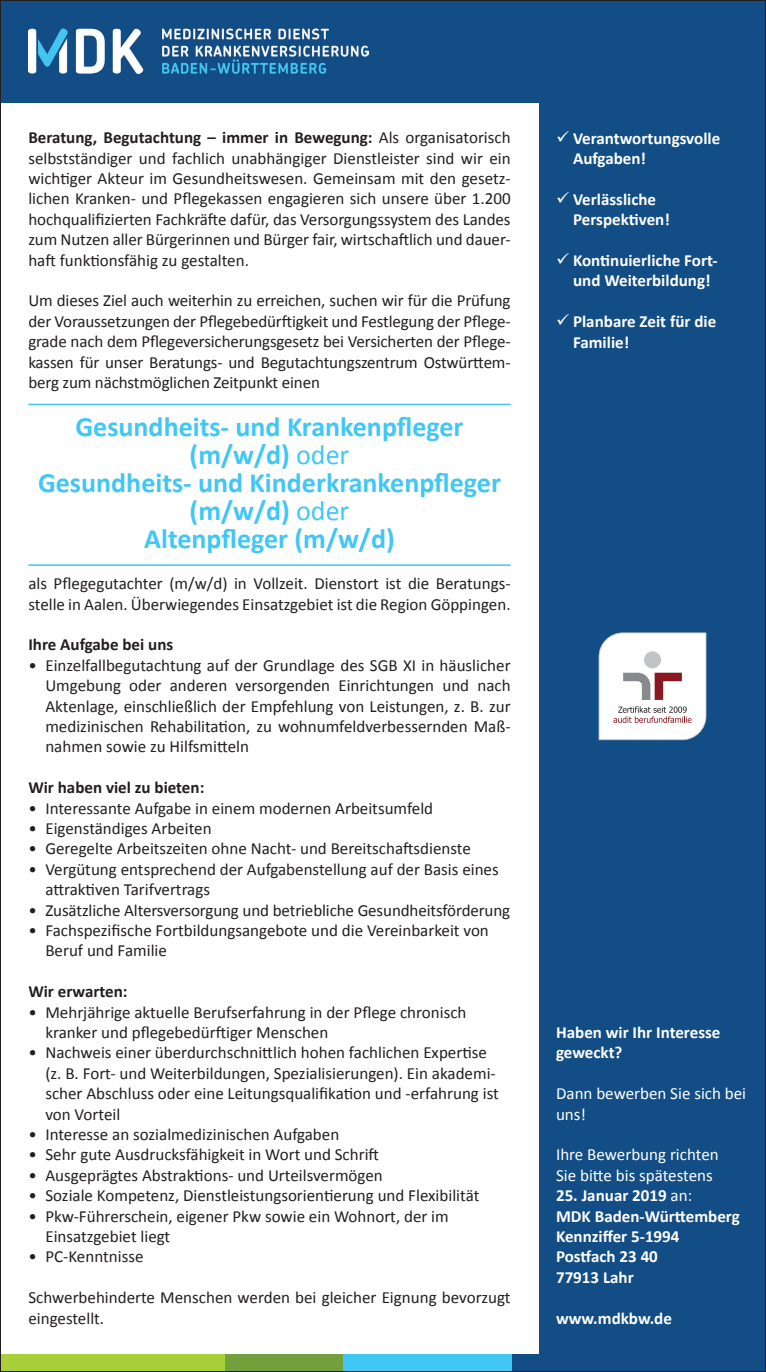
<style>
.page{position:relative;width:766px;height:1372px;background:#fff}
.page>*{position:absolute;margin:0;border:0;box-sizing:border-box;transform-origin:0 0}
.t1{font:700 28px/28px "Calibri";color:#40c7f4;text-align:center}
.t2{font:17px/20.4px "Calibri";color:#231f20}
.t3{font:700 17px/20.4px "Calibri";color:#fff}
.t4{font:17px/20.4px "Calibri";color:#fff}
.t5{font:700 17px "Calibri";color:#231f20}
.s1{font-weight:700}
.s2{font-weight:400}
</style>
<div class="page">
<div style="left:0;top:0;width:765px;height:102px;background:#124d85"></div>
<div style="left:539px;top:0;width:226px;height:1372px;background:#124d85"></div>
<img style="left:28px;top:28px;width:340px;height:46px">
<div style="left:0;top:1355px;width:225px;height:17px;background:#a9cf3a"></div>
<div style="left:225px;top:1355px;width:118px;height:17px;background:#72a03d"></div>
<div style="left:343px;top:1355px;width:192px;height:17px;background:#40c7f4"></div>
<div style="left:512px;top:1355px;width:253px;height:17px;background:#124d85"></div>
<hr style="left:28px;top:564px;width:482px;height:2px;background:#40c7f4">
<hr style="left:28px;top:404px;width:482px;height:1px;background:#40c7f4">
<svg style="left:598px;top:632px;width:108px;height:108px;background:#e7e4e7"></svg>
<p class="t2" style="left:28px;top:127px;width:483px;text-align:justify"><span class="s1">Beratung, Begutachtung – immer in Bewegung:</span> Als organisatorisch selbstständiger und fachlich unabhängiger Dienstleister sind wir ein wichtiger Akteur im Gesundheitswesen. Gemeinsam mit den gesetz&shy;lichen Kranken- und Pflegekassen engagieren sich unsere über 1.200 hochqualifizierten Fachkräfte dafür, das Versorgungssystem des Landes zum Nutzen aller Bürgerinnen und Bürger fair, wirtschaftlich und dauer&shy;haft funktionsfähig zu gestalten.</p>
<p class="t2" style="left:28px;top:291px;width:483px;text-align:justify">Um dieses Ziel auch weiterhin zu erreichen, suchen wir für die Prüfung der Voraussetzungen der Pflegebedürftigkeit und Festlegung der Pflege&shy;grade nach dem Pflegeversicherungsgesetz bei Versicherten der Pflege&shy;kassen für unser Beratungs- und Begutachtungszentrum Ostwürttem&shy;berg zum nächstmöglichen Zeitpunkt einen</p>
<h1 class="t1" style="left:38px;top:413px;width:464px">Gesundheits- und Krankenpfleger (m/w/d) <span class="s2">oder<br></span>Gesundheits- und Kinderkrankenpfleger (m/w/d) <span class="s2">oder<br></span>Altenpfleger (m/w/d)</h1>
<p class="t2" style="left:28px;top:573px;width:483px">als Pflegegutachter (m/w/d) in Vollzeit. Dienstort ist die Beratungs&shy;stelle in Aalen. Überwiegendes Einsatzgebiet ist die Region Göppingen.</p>
<p class="t5" style="left:28px;top:634px;width:146px">Ihre Aufgabe bei uns</p>
<p class="t2" style="left:45px;top:655px;width:466px;text-align:justify;text-indent:-17px">• Einzelfallbegutachtung auf der Grundlage des SGB XI in häuslicher Umgebung oder anderen versorgenden Einrichtungen und nach Aktenlage, einschließlich der Empfehlung von Leistungen, z. B. zur medizinischen Rehabilitation, zu wohnumfeldverbessernden Maß&shy;nahmen sowie zu Hilfsmitteln</p>
<p class="t5" style="left:28px;top:777px;width:177px">Wir haben viel zu bieten:</p>
<p class="t2" style="left:28px;top:798px;width:406px">• Interessante Aufgabe in einem modernen Arbeitsumfeld</p>
<p class="t2" style="left:28px;top:818px;width:185px">• Eigenständiges Arbeiten</p>
<p class="t2" style="left:28px;top:839px;width:444px">• Geregelte Arbeitszeiten ohne Nacht- und Bereitschaftsdienste</p>
<p class="t2" style="left:45px;top:859px;width:455px;text-indent:-17px">• Vergütung entsprechend der Aufgabenstellung auf der Basis eines attraktiven Tarifvertrags</p>
<p class="t2" style="left:28px;top:900px;width:483px">• Zusätzliche Altersversorgung und betriebliche Gesundheitsförderung</p>
<p class="t2" style="left:45px;top:920px;width:445px;text-indent:-17px">• Fachspezifische Fortbildungsangebote und die Vereinbarkeit von<br>Beruf und Familie</p>
<p class="t5" style="left:28px;top:981px;width:101px">Wir erwarten:</p>
<p class="t2" style="left:45px;top:1002px;width:422px;text-indent:-17px">• Mehrjährige aktuelle Berufserfahrung in der Pflege chronisch kranker und pflegebedürftiger Menschen</p>
<p class="t2" style="left:45px;top:1043px;width:455px;text-indent:-17px">• Nachweis einer überdurchschnittlich hohen fachlichen Expertise (z. B. Fort- und Weiterbildungen, Spezialisierungen). Ein akademi&shy;scher Abschluss oder eine Leitungsqualifikation und -erfahrung ist von Vorteil</p>
<p class="t2" style="left:28px;top:1124px;width:312px">• Interesse an sozialmedizinischen Aufgaben</p>
<p class="t2" style="left:28px;top:1145px;width:352px">• Sehr gute Ausdrucksfähigkeit in Wort und Schrift</p>
<p class="t2" style="left:28px;top:1165px;width:356px">• Ausgeprägtes Abstraktions- und Urteilsvermögen</p>
<p class="t2" style="left:28px;top:1185px;width:452px">• Soziale Kompetenz, Dienstleistungsorientierung und Flexibilität</p>
<p class="t2" style="left:45px;top:1206px;width:405px;text-indent:-17px">• Pkw-Führerschein, eigener Pkw sowie ein Wohnort, der im<br>Einsatzgebiet liegt</p>
<p class="t2" style="left:28px;top:1247px;width:117px">• PC-Kenntnisse</p>
<p class="t2" style="left:28px;top:1287px;width:483px">Schwerbehinderte Menschen werden bei gleicher Eignung bevorzugt eingestellt.</p>
<p class="t3" style="left:573px;top:128px;width:149px;text-indent:-17px">✓ Verantwortungsvolle<br>Aufgaben!</p>
<p class="t3" style="left:573px;top:189px;width:98px;text-indent:-17px">✓ Verlässliche<br>Perspektiven!</p>
<p class="t3" style="left:556px;top:250px;width:163px;text-align:center">✓ Kontinuierliche Fort&shy;und Weiterbildung!</p>
<p class="t3" style="left:573px;top:311px;width:145px;text-indent:-17px">✓ Planbare Zeit für die<br>Familie!</p>
<p class="t3" style="left:556px;top:1022px;width:166px">Haben wir Ihr Interesse geweckt?</p>
<p class="t4" style="left:556px;top:1083px;width:191px">Dann bewerben Sie sich bei uns!</p>
<p class="t4" style="left:556px;top:1145px;width:164px">Ihre Bewerbung richten<br>Sie bitte bis spätestens</p>
<p class="t3" style="left:556px;top:1185px;width:185px">25. Januar 2019 <span class="s2">an:<br></span>MDK Baden-Württemberg<br>Kennziffer 5-1994<br>Postfach 23 40<br>77913 Lahr</p>
<p class="t3" style="left:556px;top:1308px;width:117px">www.mdkbw.de</p>
</div>
